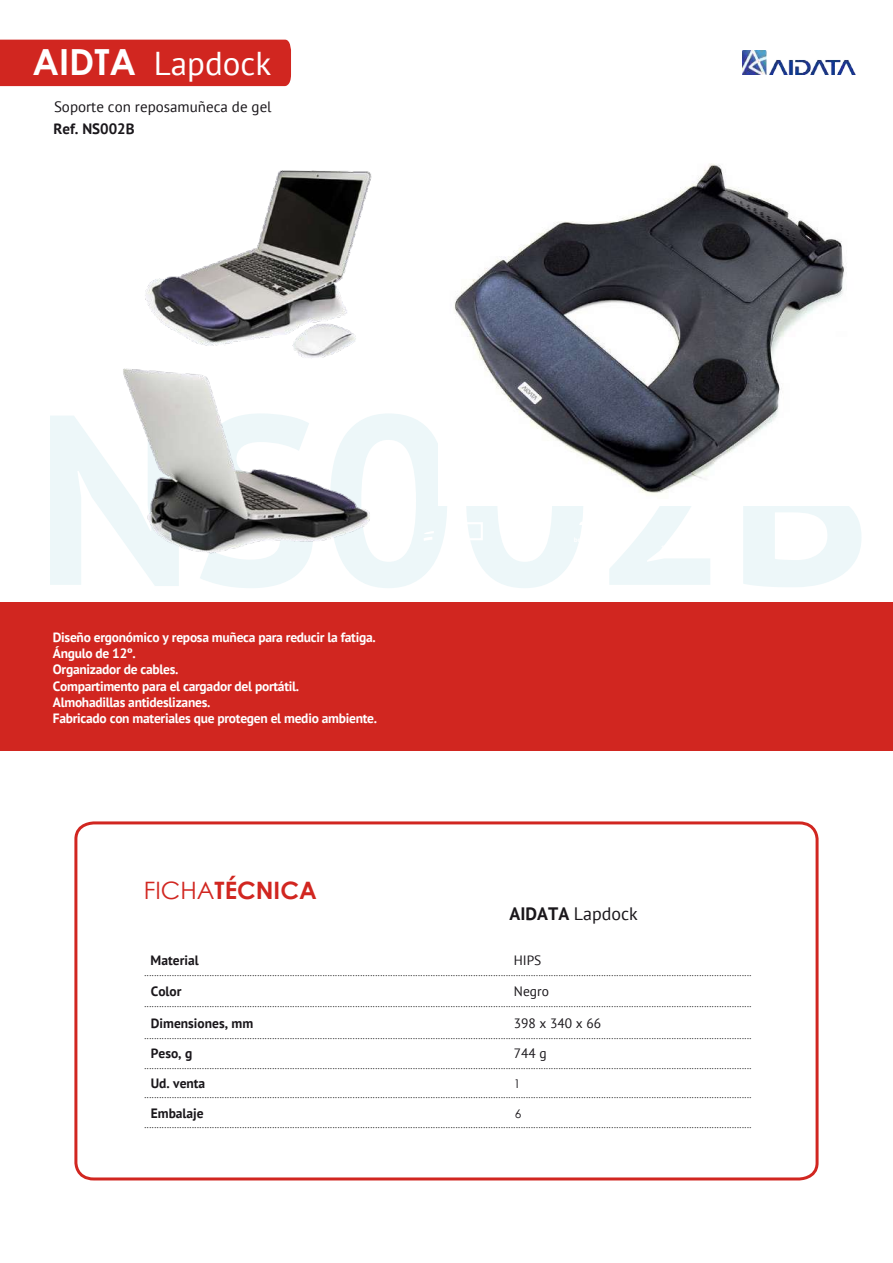
<style>
.page{position:relative;width:893px;height:1263px;background:#fff}
.page>*{position:absolute;margin:0;border:0;box-sizing:border-box;transform-origin:0 0}
.t1{font:33px "PT Sans";color:#fff}
.t2{font:700 24px "Century Gothic";color:#d12620}
.t3{font:18px "PT Sans";color:#1a171b}
.t4{font:15px "PT Sans";color:#1a171b}
.t5{font:700 15px "PT Sans";color:#1a171b}
.t6{font:700 13.5px/16.2px "PT Sans";letter-spacing:-.02em;color:#fff}
.t7{font:700 13.5px "PT Sans";color:#1a171b}
.t8{font:13.5px "PT Sans";color:#1a171b}
.t9{font:12px "Century Gothic";color:#1a171b}
.t10{font:9px "PT Sans";color:#000}
.s1{font-family:"Century Gothic";font-weight:700;font-size:36px}
.s2{font-weight:400}
.s3{font-weight:700}
</style>
<div class="page">
<div style="left:74px;top:821px;width:745px;height:359px;border:3px solid #d12620;border-radius:17px"></div>
<div style="left:0;top:602px;width:893px;height:148px;background:#d12620"></div>
<div style="left:0;top:40px;width:291px;height:46px;background:#d12620"></div>
<img style="left:742px;top:51px;width:114px;height:24px">
<img style="left:454px;top:163px;width:391px;height:332px">
<img style="left:145px;top:170px;width:227px;height:188px">
<img style="left:123px;top:368px;width:247px;height:186px">
<h1 class="t1" style="left:32px;top:43px;width:240px"><span class="s1">AIDTA</span> Lapdock</h1>
<h3 class="t4" style="left:54px;top:97px;width:219px">Soporte con reposamuñeca de gel</h3>
<h3 class="t5" style="left:54px;top:119px;width:83px">Ref. NS002B</h3>
<h3 class="t6" style="left:53px;top:629px;width:326px">Diseño ergonómico y reposa muñeca para reducir la fatiga.<br>Ángulo de 12º.<br>Organizador de cables.<br>Compartimento para el cargador del portátil.<br>Almohadillas antideslizanes.<br>Fabricado con materiales que protegen el medio ambiente.</h3>
<h2 class="t2" style="left:144px;top:872px;width:174px"><span class="s2">FICHA</span>TÉCNICA</h2>
<h3 class="t3" style="left:510px;top:902px;width:130px"><span class="s3">AIDATA</span> Lapdock</h3>
<h3 class="t7" style="left:151px;top:952px;width:50px">Material</h3>
<h3 class="t8" style="left:514px;top:952px;width:29px">HIPS</h3>
<p class="t10" style="left:144px;top:967px;width:609px">..................................................................................................................................................................................................................................................</p>
<h3 class="t7" style="left:151px;top:982px;width:32px">Color</h3>
<h3 class="t8" style="left:514px;top:983px;width:37px">Negro</h3>
<p class="t10" style="left:144px;top:998px;width:609px">..................................................................................................................................................................................................................................................</p>
<h3 class="t7" style="left:151px;top:1014px;width:104px">Dimensiones, mm</h3>
<h3 class="t8" style="left:514px;top:1015px;width:89px">398 x 340 x 66</h3>
<h3 class="t7" style="left:151px;top:1044px;width:43px">Peso, g</h3>
<h3 class="t8" style="left:514px;top:1044px;width:34px">744 g</h3>
<h3 class="t7" style="left:151px;top:1074px;width:56px">Ud. venta</h3>
<h3 class="t9" style="left:514px;top:1075px;width:8px">1</h3>
<h3 class="t7" style="left:151px;top:1104px;width:54px">Embalaje</h3>
<p class="t10" style="left:144px;top:1030px;width:609px">..................................................................................................................................................................................................................................................</p>
<p class="t10" style="left:144px;top:1060px;width:609px">..................................................................................................................................................................................................................................................</p>
<p class="t10" style="left:144px;top:1089px;width:609px">..................................................................................................................................................................................................................................................</p>
<h3 class="t9" style="left:515px;top:1106px;width:8px">6</h3>
<p class="t10" style="left:144px;top:1119px;width:609px">..................................................................................................................................................................................................................................................</p>
</div>
